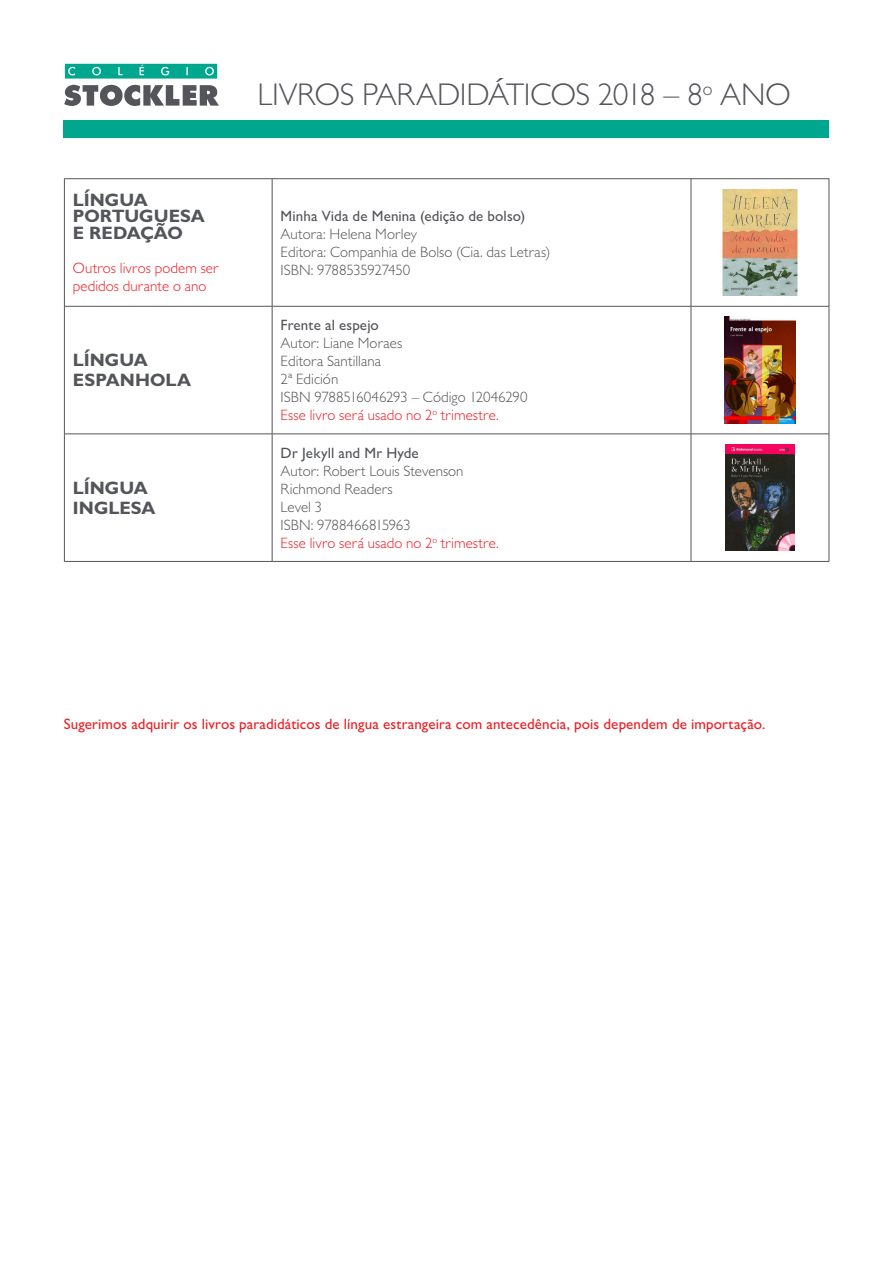
<style>
.page{position:relative;width:893px;height:1263px;background:#fff}
.page>*{position:absolute;margin:0;border:0;box-sizing:border-box;transform-origin:0 0}
.t1{font:300 31.5px "Gill Sans MT Pro";letter-spacing:-.01em;color:#54555a}
.t2{font:700 18px/16.5px "Gill Sans MT Pro";color:#54555a}
.t3{font:700 18px "Gill Sans MT Pro";letter-spacing:-.02em;color:#54555a}
.t4{font:300 15px "Gill Sans MT Pro";color:#54555a}
.t5{font:300 15px/18px "Gill Sans MT Pro";letter-spacing:.005em;color:#ee1d23}
.t6{font:500 15px "Gill Sans MT Pro";letter-spacing:.005em;color:#ee1d23}
.t7{font:500 15px "Gill Sans MT Pro";letter-spacing:.01em;color:#54555a}
.t8{font:300 15px "Gill Sans MT Pro";letter-spacing:-.02em;color:#54555a}
</style>
<div class="page">
<div style="left:64px;top:120px;width:765px;height:17px;background:#00a78f"></div>
<svg style="left:64px;top:85px;width:155px;height:21px"></svg>
<svg style="left:65px;top:64px;width:152px;height:15px;background:#19af99"></svg>
<hr style="left:64px;top:179px;width:1px;height:127px;background:#54555a">
<hr style="left:829px;top:179px;width:1px;height:127px;background:#54555a">
<hr style="left:64px;top:306px;width:208px;height:1px;background:#54555a">
<hr style="left:64px;top:306px;width:1px;height:128px;background:#54555a">
<hr style="left:272px;top:306px;width:419px;height:1px;background:#54555a">
<hr style="left:272px;top:306px;width:1px;height:128px;background:#54555a">
<hr style="left:691px;top:306px;width:138px;height:1px;background:#54555a">
<hr style="left:691px;top:306px;width:1px;height:128px;background:#54555a">
<hr style="left:829px;top:306px;width:1px;height:128px;background:#54555a">
<hr style="left:64px;top:434px;width:208px;height:1px;background:#54555a">
<hr style="left:64px;top:434px;width:1px;height:127px;background:#54555a">
<hr style="left:272px;top:434px;width:419px;height:1px;background:#54555a">
<hr style="left:272px;top:434px;width:1px;height:127px;background:#54555a">
<hr style="left:691px;top:434px;width:138px;height:1px;background:#54555a">
<hr style="left:691px;top:434px;width:1px;height:127px;background:#54555a">
<hr style="left:829px;top:434px;width:1px;height:127px;background:#54555a">
<hr style="left:64px;top:561px;width:208px;height:1px;background:#54555a">
<hr style="left:272px;top:561px;width:419px;height:1px;background:#54555a">
<hr style="left:691px;top:561px;width:138px;height:1px;background:#54555a">
<hr style="left:64px;top:178px;width:208px;height:1px;background:#54555a">
<hr style="left:272px;top:178px;width:419px;height:1px;background:#54555a">
<hr style="left:272px;top:179px;width:1px;height:127px;background:#54555a">
<hr style="left:691px;top:178px;width:138px;height:1px;background:#54555a">
<hr style="left:691px;top:179px;width:1px;height:127px;background:#54555a">
<img style="left:722px;top:189px;width:76px;height:107px">
<img style="left:724px;top:317px;width:71px;height:106px">
<img style="left:725px;top:444px;width:70px;height:107px">
<p class="t2" style="left:73px;top:191px;width:134px">LÍNGUA<br>PORTUGUESA</p>
<p class="t3" style="left:73px;top:222px;width:111px">E REDAÇÃO</p>
<p class="t5" style="left:73px;top:259px;width:147px">Outros livros podem ser pedidos durante o ano</p>
<p class="t2" style="left:73px;top:352px;width:77px">LÍNGUA</p>
<p class="t2" style="left:73px;top:371px;width:120px">ESPANHOLA</p>
<p class="t2" style="left:73px;top:479px;width:77px">LÍNGUA</p>
<p class="t2" style="left:73px;top:499px;width:84px">INGLESA</p>
<p class="t1" style="left:258px;top:76px;width:534px">LIVROS PARADIDÁTICOS 2018 – 8<sup>o</sup> ANO</p>
<p class="t7" style="left:281px;top:207px;width:246px">Minha Vida de Menina (edição de bolso)</p>
<p class="t4" style="left:281px;top:225px;width:138px">Autora: Helena Morley</p>
<p class="t4" style="left:281px;top:243px;width:271px">Editora: Companhia de Bolso (Cia. das Letras)</p>
<p class="t8" style="left:281px;top:261px;width:131px">ISBN: 9788535927450</p>
<p class="t7" style="left:281px;top:316px;width:100px">Frente al espejo</p>
<p class="t4" style="left:281px;top:334px;width:123px">Autor: Liane Moraes</p>
<p class="t4" style="left:281px;top:352px;width:102px">Editora Santillana</p>
<p class="t4" style="left:281px;top:370px;width:59px">2ª Edición</p>
<p class="t4" style="left:281px;top:388px;width:248px">ISBN 9788516046293 – Código 12046290</p>
<p class="t5" style="left:281px;top:406px;width:220px">Esse livro será usado no 2<sup>o</sup> trimestre.</p>
<p class="t7" style="left:281px;top:444px;width:140px">Dr Jekyll and Mr Hyde</p>
<p class="t4" style="left:281px;top:462px;width:184px">Autor: Robert Louis Stevenson</p>
<p class="t4" style="left:281px;top:480px;width:114px">Richmond Readers</p>
<p class="t4" style="left:281px;top:498px;width:43px">Level 3</p>
<p class="t4" style="left:281px;top:516px;width:132px">ISBN: 9788466815963</p>
<p class="t5" style="left:281px;top:533px;width:220px">Esse livro será usado no 2<sup>o</sup> trimestre.</p>
<p class="t6" style="left:64px;top:715px;width:703px">Sugerimos adquirir os livros paradidáticos de língua estrangeira com antecedência, pois dependem de importação.</p>
</div>
